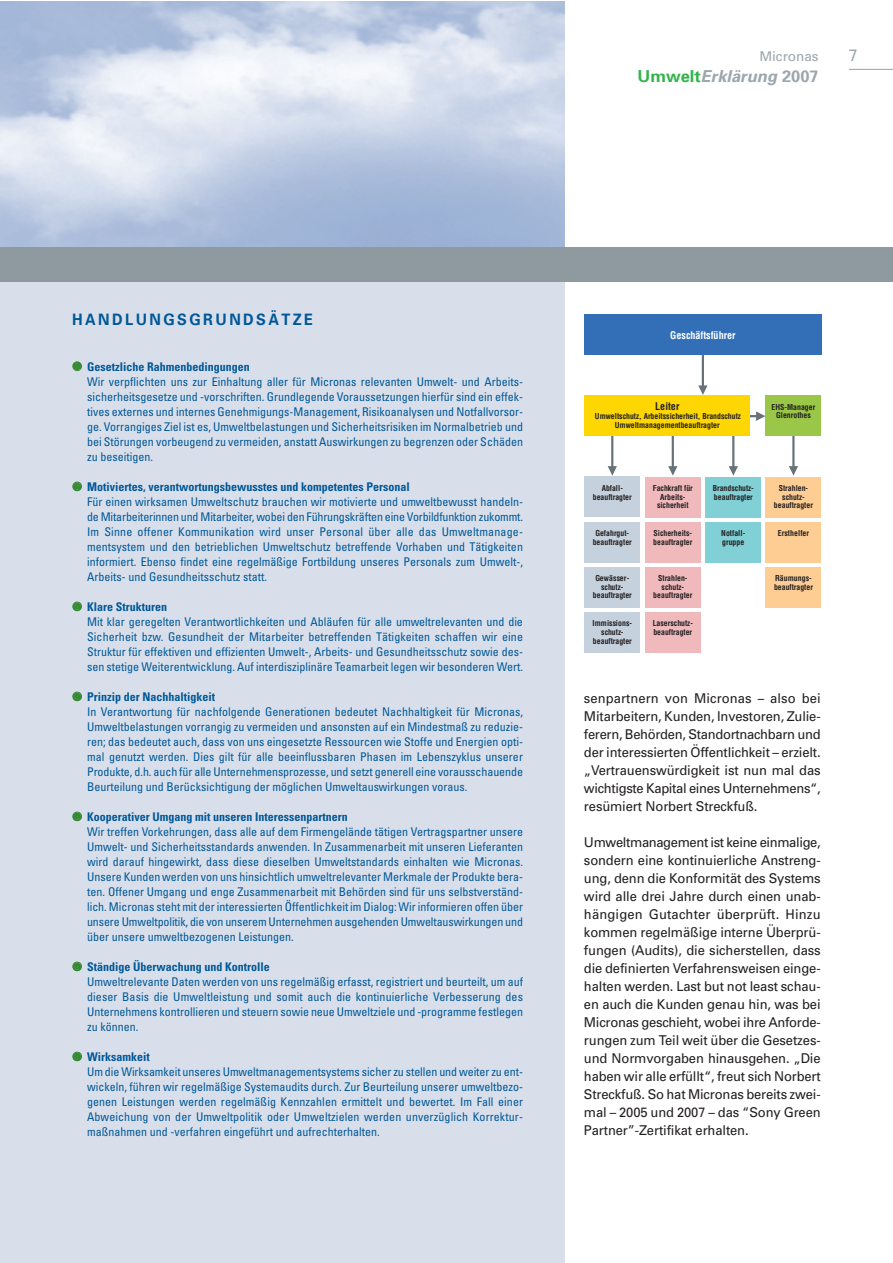
<style>
.page{position:relative;width:893px;height:1263px;background:#fff}
.page>*{position:absolute;margin:0;border:0;box-sizing:border-box;transform-origin:0 0}
.t1{font:italic 700 16.5px "Univers";color:#9ca6ad}
.t2{font:16.5px "Univers";color:#9ca6ad}
.t3{font:700 15.75px "Univers";letter-spacing:.165em;color:#005898;scale:.93 1}
.t4{font:13.5px/18px "Univers";letter-spacing:-.01em;color:#231f20;text-align:justify;scale:.96 1}
.t5{font:13.5px "Univers";color:#9ca6ad}
.t6{font:condensed 12px/15px "Univers";color:#005898}
.t7{font:700 condensed 10.35px "Helvetica";color:#fff}
.t8{font:700 condensed 10.35px "Helvetica";color:#231f20}
.t9{font:700 condensed 7.95px/8.7px "Helvetica";color:#231f20;text-align:center}
.s1{font-style:normal;color:#31b44a}
.s2{font-style:normal}
.s3{color:#358a33}
.s4{font-weight:700}
</style>
<div class="page">
<div style="left:0;top:256px;width:565px;height:1007px;background:#d9dfea"></div>
<hr style="left:849px;top:69px;width:43px;height:1px;background:#9ca6ad">
<div style="left:0;top:248px;width:892px;height:34px;background:#8e99a0"></div>
<svg style="left:789px;top:466px;width:9px;height:10px"></svg>
<hr style="left:792px;top:434px;width:3px;height:35px;background:#677379">
<svg style="left:608px;top:466px;width:9px;height:10px"></svg>
<hr style="left:611px;top:434px;width:2px;height:35px;background:#677379">
<svg style="left:729px;top:466px;width:9px;height:10px"></svg>
<hr style="left:732px;top:434px;width:2px;height:35px;background:#677379">
<svg style="left:668px;top:466px;width:9px;height:10px"></svg>
<hr style="left:672px;top:434px;width:2px;height:35px;background:#677379">
<svg style="left:698px;top:385px;width:9px;height:10px"></svg>
<hr style="left:702px;top:353px;width:2px;height:35px;background:#677379">
<div style="left:645px;top:477px;width:56px;height:40px;background:#f0babc"></div>
<div style="left:705px;top:477px;width:56px;height:40px;background:#80d0d5"></div>
<div style="left:584px;top:522px;width:56px;height:40px;background:#c5d1dc"></div>
<div style="left:645px;top:522px;width:56px;height:40px;background:#f0babc"></div>
<div style="left:584px;top:567px;width:56px;height:40px;background:#c5d1dc"></div>
<div style="left:584px;top:612px;width:56px;height:40px;background:#c5d1dc"></div>
<div style="left:705px;top:522px;width:56px;height:40px;background:#80d0d5"></div>
<div style="left:645px;top:567px;width:56px;height:40px;background:#f0babc"></div>
<div style="left:645px;top:612px;width:56px;height:40px;background:#f0babc"></div>
<div style="left:584px;top:477px;width:56px;height:40px;background:#c5d1dc"></div>
<svg style="left:756px;top:411px;width:9px;height:10px"></svg>
<hr style="left:724px;top:415px;width:35px;height:2px;background:#677379">
<div style="left:765px;top:395px;width:56px;height:41px;background:#9ac748"></div>
<div style="left:765px;top:477px;width:56px;height:40px;background:#fdcd94"></div>
<div style="left:765px;top:522px;width:56px;height:40px;background:#fdcd94"></div>
<div style="left:765px;top:567px;width:56px;height:40px;background:#fdcd94"></div>
<div style="left:584px;top:314px;width:237px;height:41px;background:#326fb7"></div>
<div style="left:584px;top:396px;width:166px;height:40px;background:#fed702"></div>
<p class="t5" style="left:759px;top:52px;width:61px">Micronas</p>
<h1 class="t2" style="left:849px;top:49px;width:11px">7</h1>
<h1 class="t1" style="left:638px;top:70px;width:183px"><span class="s1">Umwelt</span>Erklärung <span class="s2">2007</span></h1>
<h2 class="t3" style="left:72px;top:314px;width:261px">HANDLUNGSGRUNDSÄTZE</h2>
<p class="t6" style="left:87px;top:360px;width:437px;text-indent:-15px"><span class="s3">➊</span> <span class="s4">Gesetzliche Rahmenbedingungen<br></span>Wir verpflichten uns zur Einhaltung aller für Micronas relevanten Umwelt- und Arbeits&shy;sicherheitsgesetze und -vorschriften. Grundlegende Voraussetzungen hierfür sind ein effek&shy;tives externes und internes Genehmigungs-Management, Risikoanalysen und Notfallvorsor&shy;ge. Vorrangiges Ziel ist es, Umweltbelastungen und Sicherheitsrisiken im Normalbetrieb und bei Störungen vorbeugend zu vermeiden, anstatt Auswirkungen zu begrenzen oder Schäden zu beseitigen.</p>
<p class="t6" style="left:87px;top:480px;width:437px;text-indent:-15px"><span class="s3">➋</span> <span class="s4">Motiviertes, verantwortungsbewusstes und kompetentes Personal<br></span>Für einen wirksamen Umweltschutz brauchen wir motivierte und umweltbewusst handeln&shy;de Mitarbeiterinnen und Mitarbeiter, wobei den Führungskräften eine Vorbildfunktion zukommt.<br>Im Sinne offener Kommunikation wird unser Personal über alle das Umweltmanage&shy;mentsystem und den betrieblichen Umweltschutz betreffende Vorhaben und Tätigkeiten informiert. Ebenso findet eine regelmäßige Fortbildung unseres Personals zum Umwelt-, Arbeits- und Gesundheitsschutz statt.</p>
<p class="t6" style="left:87px;top:600px;width:437px;text-indent:-15px"><span class="s3">➌</span> <span class="s4">Klare Strukturen<br></span>Mit klar geregelten Verantwortlichkeiten und Abläufen für alle umweltrelevanten und die Sicherheit bzw. Gesundheit der Mitarbeiter betreffenden Tätigkeiten schaffen wir eine Struktur für effektiven und effizienten Umwelt-, Arbeits- und Gesundheitsschutz sowie des&shy;sen stetige Weiterentwicklung. Auf interdisziplinäre Teamarbeit legen wir besonderen Wert.</p>
<p class="t6" style="left:87px;top:690px;width:437px;text-indent:-15px"><span class="s3">➍</span> <span class="s4">Prinzip der Nachhaltigkeit<br></span>In Verantwortung für nachfolgende Generationen bedeutet Nachhaltigkeit für Micronas, Umweltbelastungen vorrangig zu vermeiden und ansonsten auf ein Mindestmaß zu reduzie&shy;ren; das bedeutet auch, dass von uns eingesetzte Ressourcen wie Stoffe und Energien opti&shy;mal genutzt werden. Dies gilt für alle beeinflussbaren Phasen im Lebenszyklus unserer Produkte, d.h. auch für alle Unternehmensprozesse, und setzt generell eine vorausschauende Beurteilung und Berücksichtigung der möglichen Umweltauswirkungen voraus.</p>
<p class="t6" style="left:87px;top:810px;width:437px;text-indent:-15px"><span class="s3">➎</span> <span class="s4">Kooperativer Umgang mit unseren Interessenpartnern<br></span>Wir treffen Vorkehrungen, dass alle auf dem Firmengelände tätigen Vertragspartner unsere Umwelt- und Sicherheitsstandards anwenden. In Zusammenarbeit mit unseren Lieferanten wird darauf hingewirkt, dass diese dieselben Umweltstandards einhalten wie Micronas.<br>Unsere Kunden werden von uns hinsichtlich umweltrelevanter Merkmale der Produkte bera&shy;ten. Offener Umgang und enge Zusammenarbeit mit Behörden sind für uns selbstverständ&shy;lich. Micronas steht mit der interessierten Öffentlichkeit im Dialog: Wir informieren offen über unsere Umweltpolitik, die von unserem Unternehmen ausgehenden Umweltauswirkungen und über unsere umweltbezogenen Leistungen.</p>
<p class="t6" style="left:87px;top:960px;width:437px;text-indent:-15px"><span class="s3">➏</span> <span class="s4">Ständige Überwachung und Kontrolle<br></span>Umweltrelevante Daten werden von uns regelmäßig erfasst, registriert und beurteilt, um auf dieser Basis die Umweltleistung und somit auch die kontinuierliche Verbesserung des Unternehmens kontrollieren und steuern sowie neue Umweltziele und -programme festlegen zu können.</p>
<p class="t6" style="left:87px;top:1050px;width:437px;text-indent:-15px"><span class="s3">➐</span> <span class="s4">Wirksamkeit<br></span>Um die Wirksamkeit unseres Umweltmanagementsystems sicher zu stellen und weiter zu ent&shy;wickeln, führen wir regelmäßige Systemaudits durch. Zur Beurteilung unserer umweltbezo&shy;genen Leistungen werden regelmäßig Kennzahlen ermittelt und bewertet. Im Fall einer Abweichung von der Umweltpolitik oder Umweltzielen werden unverzüglich Korrektur&shy;maßnahmen und -verfahren eingeführt und aufrechterhalten.</p>
<p class="t7" style="left:670px;top:331px;width:67px">Geschäftsführer</p>
<p class="t8" style="left:655px;top:402px;width:26px">Leiter</p>
<p class="t9" style="left:595px;top:412px;width:148px">Umweltschutz, Arbeitssicherheit, Brandschutz<br>Umweltmanagementbeauftragter</p>
<p class="t9" style="left:772px;top:403px;width:45px">EHS-Manager<br>Glenrothes</p>
<p class="t9" style="left:593px;top:484px;width:40px">Abfall&shy;beauftragter</p>
<p class="t9" style="left:653px;top:484px;width:42px">Fachkraft für<br>Arbeits&shy;sicherheit</p>
<p class="t9" style="left:713px;top:484px;width:43px;text-align:left">Brandschutz&shy;beauftragter</p>
<p class="t9" style="left:593px;top:529px;width:41px">Gefahrgut&shy;beauftragter</p>
<p class="t9" style="left:653px;top:529px;width:40px;text-align:left">Sicherheits&shy;beauftragter</p>
<p class="t9" style="left:593px;top:574px;width:40px">Gewässer&shy;schutz&shy;beauftragter</p>
<p class="t9" style="left:593px;top:619px;width:41px">Immissions&shy;schutz&shy;beauftragter</p>
<p class="t9" style="left:653px;top:574px;width:41px">Strahlen&shy;schutz&shy;beauftragter</p>
<p class="t9" style="left:653px;top:619px;width:42px;text-align:left">Laserschutz&shy;beauftragter</p>
<p class="t9" style="left:721px;top:529px;width:26px;text-align:left">Notfall&shy;gruppe</p>
<p class="t9" style="left:774px;top:484px;width:41px">Strahlen&shy;schutz&shy;beauftragter</p>
<p class="t9" style="left:778px;top:529px;width:33px">Ersthelfer</p>
<p class="t9" style="left:774px;top:574px;width:40px;text-align:left">Räumungs&shy;beauftragter</p>
<p class="t4" style="left:584px;top:691px;width:248px">senpartnern von Micronas – also bei Mitarbeitern, Kunden, Investoren, Zulie&shy;ferern, Behörden, Standortnachbarn und der interessierten Öffentlichkeit – erzielt. „Vertrauenswürdigkeit ist nun mal das wichtigste Kapital eines Unternehmens“, resümiert Norbert Streckfuß.</p>
<p class="t4" style="left:584px;top:835px;width:248px">Umweltmanagement ist keine einmalige, sondern eine kontinuierliche Anstreng&shy;ung, denn die Konformität des Systems wird alle drei Jahre durch einen unab&shy;hängigen Gutachter überprüft. Hinzu kommen regelmäßige interne Überprü&shy;fungen (Audits), die sicherstellen, dass die definierten Verfahrensweisen einge&shy;halten werden. Last but not least schau&shy;en auch die Kunden genau hin, was bei Micronas geschieht, wobei ihre Anforde&shy;rungen zum Teil weit über die Gesetzes&shy;und Normvorgaben hinausgehen. „Die haben wir alle erfüllt“, freut sich Norbert Streckfuß. So hat Micronas bereits zwei&shy;mal – 2005 und 2007 – das “Sony Green Partner”-Zertifikat erhalten.</p>
</div>
